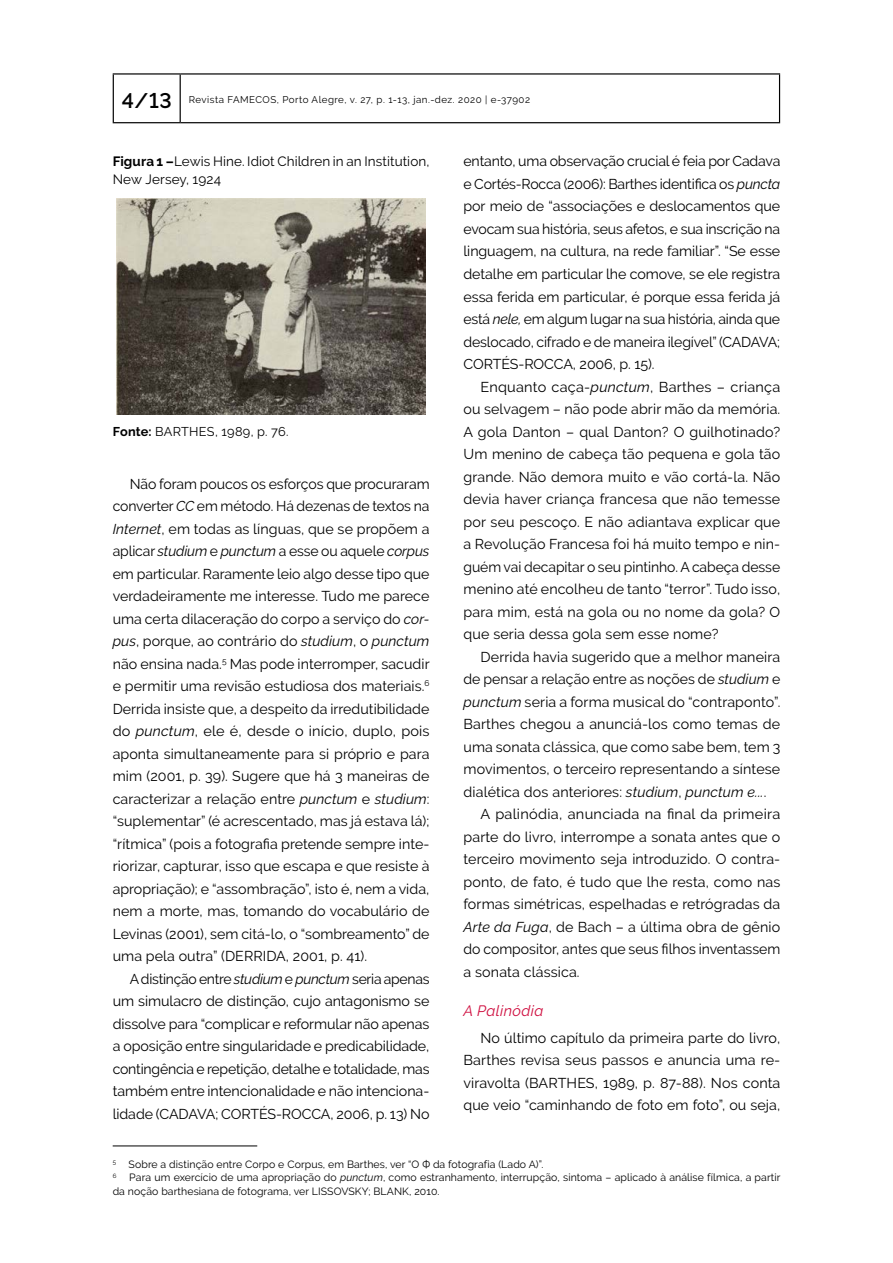
<style>
.page{position:relative;width:893px;height:1263px;background:#fff}
.page>*{position:absolute;margin:0;border:0;box-sizing:border-box;transform-origin:0 0}
.Sub_Subtitulo_com_es{font:italic 15px "Raleway";letter-spacing:.025em;color:#cf0f40}
.Miolo{font:14.25px/22.5px "Raleway";color:#000;text-align:justify}
.Figura{font:13.5px/18px "Raleway";letter-spacing:.005em;color:#000}
.Fonte{font:12.75px "Raleway";letter-spacing:.015em;color:#000}
.Nota_rodape{font:10.5px/13.5px "Raleway";letter-spacing:.01em;color:#000}
.t1{font:9.75px "Raleway";letter-spacing:.05em;color:#000}
.s1{font-weight:600;font-size:21px}
.s2{font-weight:700}
.s3{font-style:italic}
</style>
<div class="page">
<hr style="left:180px;top:75px;width:1px;height:47px;background:#000">
<hr style="left:113px;top:73px;width:67px;height:2px;background:#000">
<hr style="left:113px;top:75px;width:1px;height:47px;background:#000">
<hr style="left:180px;top:73px;width:600px;height:2px;background:#000">
<hr style="left:779px;top:75px;width:1px;height:47px;background:#000">
<hr style="left:113px;top:122px;width:67px;height:1px;background:#000">
<hr style="left:180px;top:122px;width:600px;height:1px;background:#000">
<img style="left:116px;top:198px;width:310px;height:216px">
<hr style="left:113px;top:1146px;width:144px;height:1px;background:#000">
<p class="t1" style="left:122px;top:94px;width:410px"><span class="s1">4/13</span> Revista FAMECOS, Porto Alegre, v. 27, p. 1-13, jan.-dez. 2020 | e-37902</p>
<p class="Figura" style="left:113px;top:152px;width:318px"><span class="s2">Figura 1 –</span>Lewis Hine. Idiot Children in an Institution,<br>New Jersey, 1924</p>
<p class="Miolo" style="left:463px;top:150px;width:318px">entanto, uma observação crucial é feia por Cadava e Cortés-Rocca (2006): Barthes identifica os <span class="s3">puncta </span>por meio de “associações e deslocamentos que evocam sua história, seus afetos, e sua inscrição na linguagem, na cultura, na rede familiar”. “Se esse detalhe em particular lhe comove, se ele registra essa ferida em particular, é porque essa ferida já está <span class="s3">nele,</span> em algum lugar na sua história, ainda que deslocado, cifrado e de maneira ilegível” (CADAVA; CORTÉS-ROCCA, 2006, p. 15).</p>
<p class="Miolo" style="left:463px;top:375px;width:318px;text-indent:17px">Enquanto caça-<span class="s3">punctum</span>, Barthes – criança ou selvagem – não pode abrir mão da memória.<br>A gola Danton – qual Danton? O guilhotinado?<br>Um menino de cabeça tão pequena e gola tão grande. Não demora muito e vão cortá-la. Não devia haver criança francesa que não temesse por seu pescoço. E não adiantava explicar que a Revolução Francesa foi há muito tempo e nin&shy;guém vai decapitar o seu pintinho. A cabeça desse menino até encolheu de tanto “terror”. Tudo isso, para mim, está na gola ou no nome da gola? O que seria dessa gola sem esse nome?</p>
<p class="Miolo" style="left:463px;top:645px;width:318px;text-indent:17px">Derrida havia sugerido que a melhor maneira de pensar a relação entre as noções de <span class="s3">studium</span> e <span class="s3">punctum</span> seria a forma musical do “contraponto”.<br>Barthes chegou a anunciá-los como temas de uma sonata clássica, que como sabe bem, tem 3 movimentos, o terceiro representando a síntese dialética dos anteriores: <span class="s3">studium</span>, <span class="s3">punctum e...</span>.</p>
<p class="Miolo" style="left:463px;top:803px;width:318px;text-indent:17px">A palinódia, anunciada na final da primeira parte do livro, interrompe a sonata antes que o terceiro movimento seja introduzido. O contra&shy;ponto, de fato, é tudo que lhe resta, como nas formas simétricas, espelhadas e retrógradas da <span class="s3">Arte da Fuga</span>, de Bach – a última obra de gênio do compositor, antes que seus filhos inventassem a sonata clássica.</p>
<p class="Sub_Subtitulo_com_es" style="left:463px;top:1002px;width:81px">A Palinódia</p>
<p class="Miolo" style="left:463px;top:1026px;width:318px;text-indent:17px">No último capítulo da primeira parte do livro, Barthes revisa seus passos e anuncia uma re&shy;viravolta (BARTHES, 1989, p. 87-88). Nos conta que veio “caminhando de foto em foto”, ou seja,</p>
<p class="Fonte" style="left:113px;top:424px;width:177px"><span class="s2">Fonte:</span> BARTHES, 1989, p. 76.</p>
<p class="Miolo" style="left:113px;top:472px;width:318px;text-indent:17px">Não foram poucos os esforços que procuraram converter <span class="s3">CC</span> em método. Há dezenas de textos na <span class="s3">Internet</span>, em todas as línguas, que se propõem a aplicar <span class="s3">studium</span> e <span class="s3">punctum</span> a esse ou aquele <span class="s3">corpus </span>em particular. Raramente leio algo desse tipo que verdadeiramente me interesse. Tudo me parece uma certa dilaceração do corpo a serviço do <span class="s3">cor&shy;pus</span>, porque, ao contrário do <span class="s3">studium</span>, o <span class="s3">punctum </span>não ensina nada.<sup>5</sup> Mas pode interromper, sacudir e permitir uma revisão estudiosa dos materiais.<sup>6<br></sup>Derrida insiste que, a despeito da irredutibilidade do <span class="s3">punctum</span>, ele é, desde o início, duplo, pois aponta simultaneamente para si próprio e para mim (2001, p. 39). Sugere que há 3 maneiras de caracterizar a relação entre <span class="s3">punctum</span> e <span class="s3">studium</span>: “suplementar” (é acrescentado, mas já estava lá); “rítmica” (pois a fotografia pretende sempre inte&shy;riorizar, capturar, isso que escapa e que resiste à apropriação); e “assombração”, isto é, nem a vida, nem a morte, mas, tomando do vocabulário de Levinas (2001), sem citá-lo, o “sombreamento” de uma pela outra” (DERRIDA, 2001, p. 41).</p>
<p class="Miolo" style="left:113px;top:967px;width:318px;text-indent:17px">A distinção entre <span class="s3">studium</span> e <span class="s3">punctum</span> seria apenas um simulacro de distinção, cujo antagonismo se dissolve para “complicar e reformular não apenas a oposição entre singularidade e predicabilidade, contingência e repetição, detalhe e totalidade, mas também entre intencionalidade e não intenciona&shy;lidade (CADAVA; CORTÉS-ROCCA, 2006, p. 13) No</p>
<p class="Nota_rodape" style="left:113px;top:1157px;width:432px"><sup>5</sup> Sobre a distinção entre Corpo e Corpus, em Barthes, ver “O Ф da fotografia (Lado A)”.</p>
<p class="Nota_rodape" style="left:113px;top:1171px;width:669px"><sup>6</sup> Para um exercício de uma apropriação do <span class="s3">punctum</span>, como estranhamento, interrupção, sintoma – aplicado à análise fílmica, a partir da noção barthesiana de fotograma, ver LISSOVSKY; BLANK, 2010.</p>
</div>
